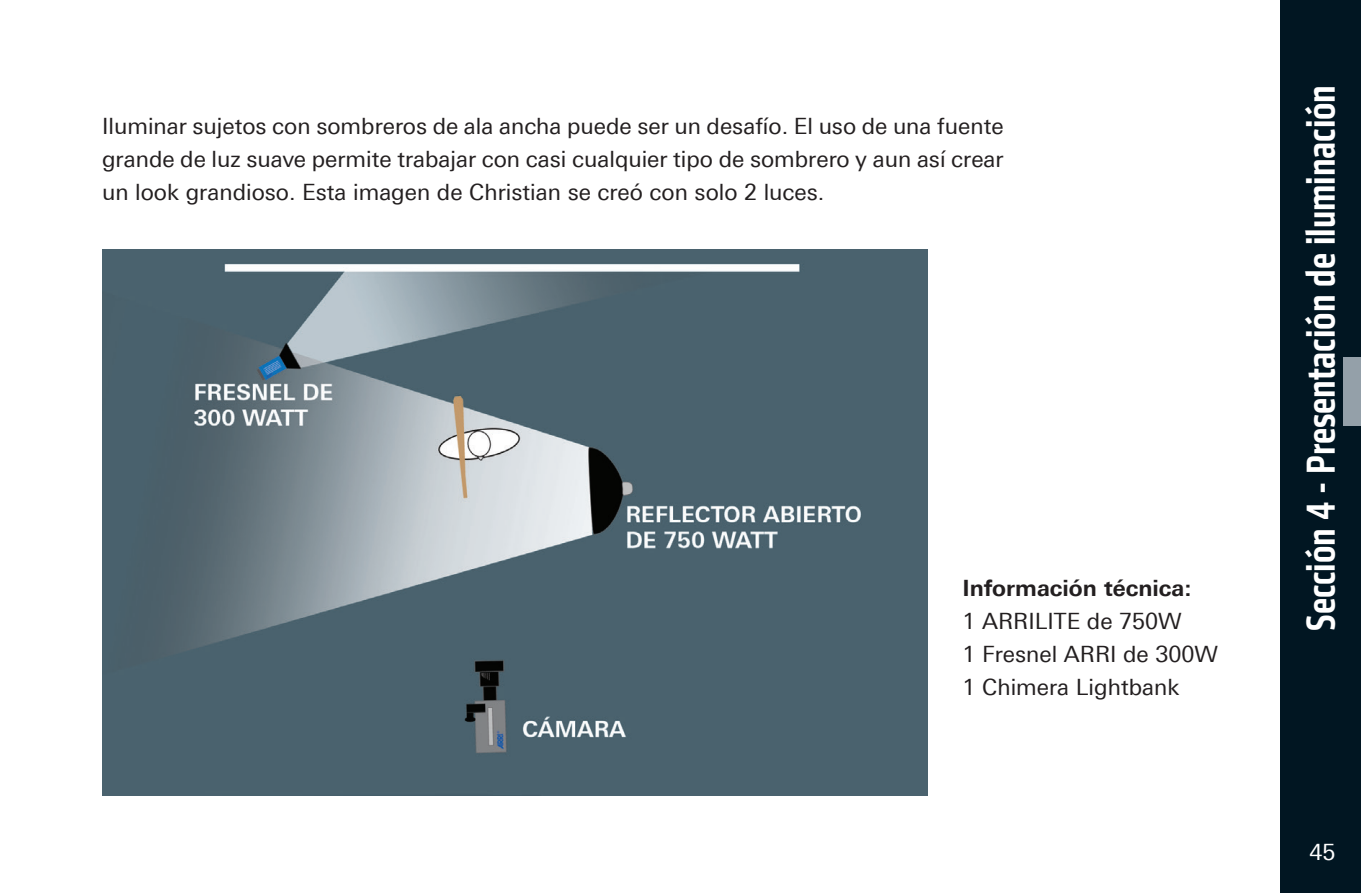
<style>
.page{position:relative;width:1361px;height:893px;background:#fff}
.page>*{position:absolute;margin:0;border:0;box-sizing:border-box;transform-origin:0 0}
.t1{font:500 condensed 42px "Klavika";color:#fff}
.t2{font:22.5px/33px "Linotype Univers 430";color:#231f20}
.t3{font:700 22.5px "Linotype Univers 630";color:#231f20}
.t4{font:22.5px "Linotype Univers 430";color:#fff}
</style>
<div class="page">
<div style="left:1280px;top:0;width:81px;height:893px;background:#011622"></div>
<div style="left:1344px;top:357px;width:17px;height:68px;background:#94a0a9"></div>
<img style="left:102px;top:249px;width:825px;height:546px">
<p class="t2" style="left:102px;top:110px;width:903px;text-align:justify">Iluminar sujetos con sombreros de ala ancha puede ser un desafío. El uso de una fuente grande de luz suave permite trabajar con casi cualquier tipo de sombrero y aun así crear un look grandioso. Esta imagen de Christian se creó con solo 2 luces.</p>
<p class="t3" style="left:962px;top:575px;width:230px">Información técnica:</p>
<p class="t2" style="left:962px;top:605px;width:257px">1 ARRILITE de 750W<br>1 Fresnel ARRI de 300W<br>1 Chimera Lightbank</p>
<h1 class="t1" style="left:1294px;top:631px;width:547px;rotate:-90deg">Sección 4 - Presentación de iluminación</h1>
<p class="t4" style="left:1309px;top:839px;width:28px">45</p>
</div>
